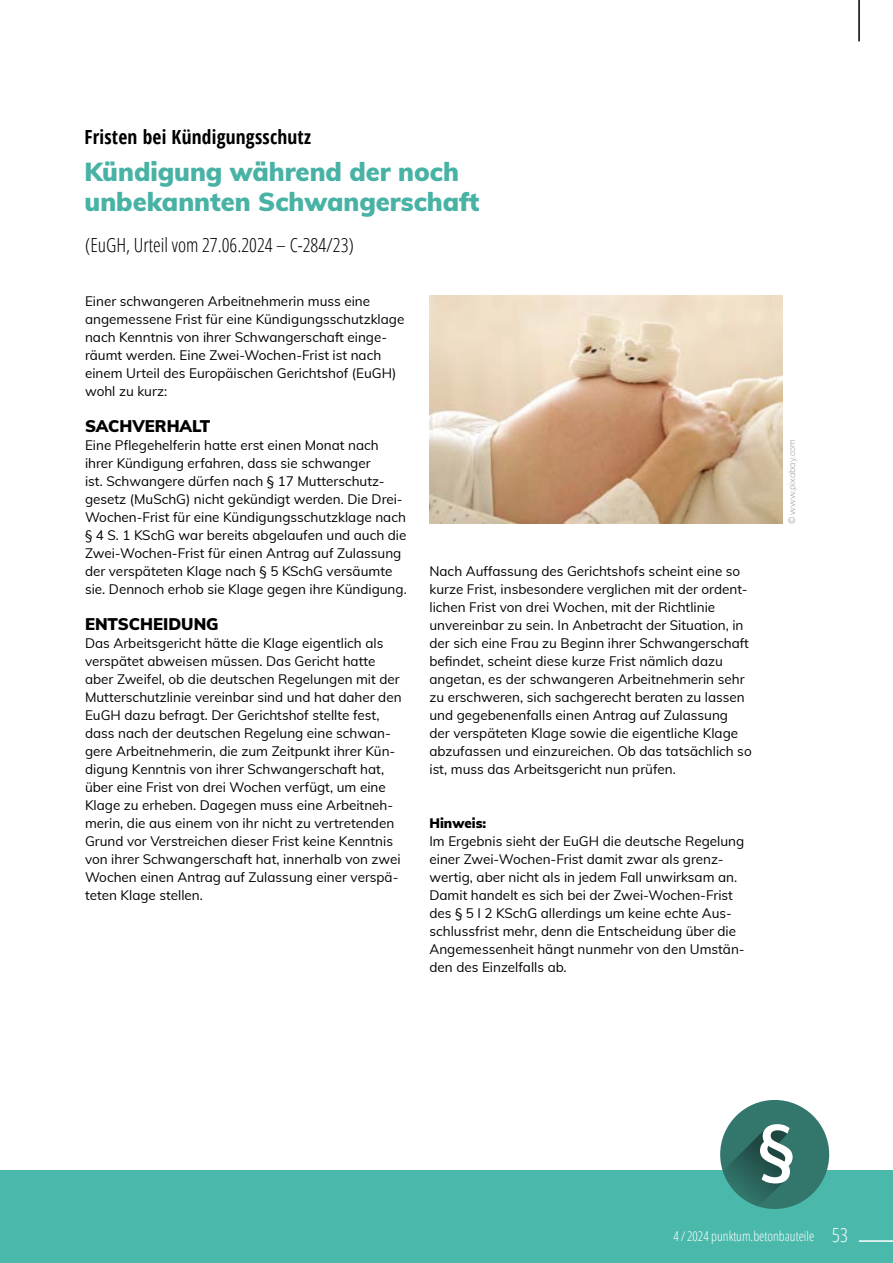
<style>
.page{position:relative;width:893px;height:1263px;background:#fff}
.page>*{position:absolute;margin:0;border:0;box-sizing:border-box;transform-origin:0 0}
.t1{font:900 25.5px/30px "Muli";color:#48b2a5}
.t2{font:300 condensed 19.5px "Open Sans";color:#000}
.t3{font:700 condensed 19.5px "Open Sans";letter-spacing:.01em;color:#000}
.t4{font:900 16.5px "Muli";color:#000}
.t5{font:13.5px/18px "Muli";color:#000}
.t6{font:300 condensed 13.5px "Open Sans";color:#fff}
.t7{font:900 13.5px "Muli";color:#000}
.t8{font:200 9px "Muli";color:#878787}
.s1{font-size:19.5px}
</style>
<div class="page">
<div style="left:0;top:1170px;width:893px;height:93px;background:#4ab9ab"></div>
<div style="left:720px;top:1100px;width:109px;height:109px;background:#33776c;border-radius:50%"></div>
<svg style="left:722px;top:1124px;width:71px;height:83px"></svg>
<img style="left:429px;top:296px;width:353px;height:227px">
<hr style="left:858px;top:0;width:2px;height:41px;background:#000">
<hr style="left:859px;top:1240px;width:34px;height:2px;background:#fff">
<h2 class="t3" style="left:85px;top:123px;width:228px">Fristen bei Kündigungsschutz</h2>
<h1 class="t1" style="left:85px;top:156px;width:396px">Kündigung während der noch unbekannten Schwangerschaft</h1>
<h2 class="t2" style="left:85px;top:232px;width:270px">(EuGH, Urteil vom 27.06.2024 – C-284/23)</h2>
<p class="t5" style="left:85px;top:291px;width:321px">Einer schwangeren Arbeitnehmerin muss eine angemessene Frist für eine Kündigungsschutzklage nach Kenntnis von ihrer Schwangerschaft einge&shy;räumt werden. Eine Zwei-Wochen-Frist ist nach einem Urteil des Europäischen Gerichtshof (EuGH) wohl zu kurz:</p>
<p class="t4" style="left:85px;top:414px;width:127px">SACHVERHALT</p>
<p class="t5" style="left:85px;top:435px;width:323px">Eine Pflegehelferin hatte erst einen Monat nach ihrer Kündigung erfahren, dass sie schwanger<br>ist. Schwangere dürfen nach § 17 Mutterschutz&shy;gesetz (MuSchG) nicht gekündigt werden. Die Drei-Wochen-Frist für eine Kündigungsschutzklage nach § 4 S. 1 KSchG war bereits abgelaufen und auch die Zwei-Wochen-Frist für einen Antrag auf Zulassung der verspäteten Klage nach § 5 KSchG versäumte sie. Dennoch erhob sie Klage gegen ihre Kündigung.</p>
<p class="t4" style="left:85px;top:612px;width:135px">ENTSCHEIDUNG</p>
<p class="t5" style="left:85px;top:633px;width:318px">Das Arbeitsgericht hätte die Klage eigentlich als verspätet abweisen müssen. Das Gericht hatte aber Zweifel, ob die deutschen Regelungen mit der Mutterschutzlinie vereinbar sind und hat daher den EuGH dazu befragt. Der Gerichtshof stellte fest, dass nach der deutschen Regelung eine schwan&shy;gere Arbeitnehmerin, die zum Zeitpunkt ihrer Kün&shy;digung Kenntnis von ihrer Schwangerschaft hat, über eine Frist von drei Wochen verfügt, um eine Klage zu erheben. Dagegen muss eine Arbeitneh&shy;merin, die aus einem von ihr nicht zu vertretenden Grund vor Verstreichen dieser Frist keine Kenntnis von ihrer Schwangerschaft hat, innerhalb von zwei Wochen einen Antrag auf Zulassung einer verspä&shy;teten Klage stellen.</p>
<p class="t5" style="left:429px;top:561px;width:324px">Nach Auffassung des Gerichtshofs scheint eine so kurze Frist, insbesondere verglichen mit der ordent&shy;lichen Frist von drei Wochen, mit der Richtlinie unvereinbar zu sein. In Anbetracht der Situation, in der sich eine Frau zu Beginn ihrer Schwangerschaft befindet, scheint diese kurze Frist nämlich dazu angetan, es der schwangeren Arbeitnehmerin sehr zu erschweren, sich sachgerecht beraten zu lassen und gegebenenfalls einen Antrag auf Zulassung der verspäteten Klage sowie die eigentliche Klage abzufassen und einzureichen. Ob das tatsächlich so ist, muss das Arbeitsgericht nun prüfen.</p>
<p class="t7" style="left:429px;top:813px;width:58px">Hinweis:</p>
<p class="t5" style="left:429px;top:831px;width:317px">Im Ergebnis sieht der EuGH die deutsche Regelung einer Zwei-Wochen-Frist damit zwar als grenz&shy;wertig, aber nicht als in jedem Fall unwirksam an.<br>Damit handelt es sich bei der Zwei-Wochen-Frist des § 5 I 2 KSchG allerdings um keine echte Aus&shy;schlussfrist mehr, denn die Entscheidung über die Angemessenheit hängt nunmehr von den Umstän&shy;den des Einzelfalls ab.</p>
<p class="t8" style="left:785px;top:524px;width:87px;rotate:-90deg">© www.pixabay.com</p>
<p class="t6" style="left:673px;top:1227px;width:176px">4 / 2024 punktum.betonbauteile <span class="s1">53</span></p>
</div>
